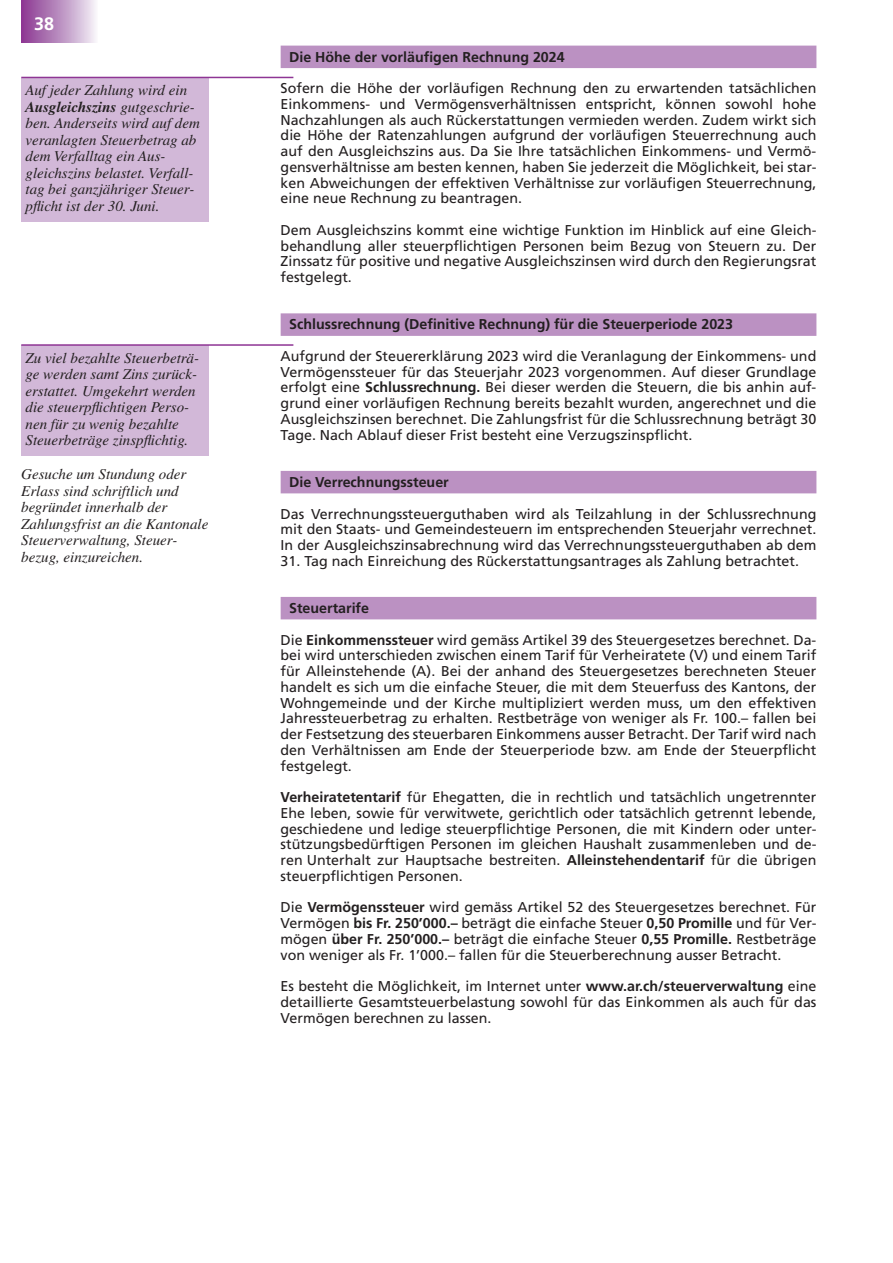
<style>
.page{position:relative;width:893px;height:1263px;background:#fff}
.page>*{position:absolute;margin:0;border:0;box-sizing:border-box;transform-origin:0 0}
.t1{font:700 18px "Frutiger LT Std";color:#fff}
.t2{font:italic 15px/16.5px "Times LT Std";color:#231f20}
.t3{font:14.25px/15.8px "Frutiger LT Std";color:#231f20;text-align:justify}
.t4{font:700 14.25px "Frutiger LT Std";color:#231f20}
.s1{font-weight:700}
</style>
<div class="page">
<div style="left:21px;top:0;width:77px;height:43px;background:linear-gradient(to right,#88338f,#f3f1f7)"></div>
<div style="left:281px;top:46px;width:535px;height:22px;background:#bb91c2"></div>
<div style="left:281px;top:313px;width:535px;height:23px;background:#bb91c2"></div>
<div style="left:281px;top:471px;width:535px;height:22px;background:#bb91c2"></div>
<div style="left:281px;top:597px;width:535px;height:22px;background:#bb91c2"></div>
<div style="left:21px;top:78px;width:187px;height:143px;background:#d2b8d8"></div>
<hr style="left:21px;top:77px;width:272px;height:1px;background:#8e3594">
<div style="left:21px;top:345px;width:187px;height:111px;background:#d2b8d8"></div>
<hr style="left:21px;top:344px;width:272px;height:2px;background:#8e3594">
<p class="t1" style="left:34px;top:13px;width:22px">38</p>
<p class="t2" style="left:26px;top:82px;width:176px">Auf jeder Zahlung wird ein<br><span class="s1">Ausgleichszins</span> gutgeschrie&shy;ben. Anderseits wird auf dem veranlagten Steuerbetrag ab dem Verfalltag ein Aus&shy;gleichszins belastet. Verfall&shy;tag bei ganzjähriger Steuer&shy;pflicht ist der 30. Juni.</p>
<p class="t2" style="left:26px;top:349px;width:175px">Zu viel bezahlte Steuerbeträ&shy;ge werden samt Zins zurück&shy;erstattet. Umgekehrt werden die steuerpflichtigen Perso&shy;nen für zu wenig bezahlte<br>Steuerbeträge zinspflichtig.</p>
<p class="t2" style="left:21px;top:466px;width:189px">Gesuche um Stundung oder<br>Erlass sind schriftlich und begründet innerhalb der<br>Zahlungsfrist an die Kantonale<br>Steuerverwaltung, Steuer&shy;bezug, einzureichen.</p>
<p class="t4" style="left:289px;top:48px;width:277px">Die Höhe der vorläufigen Rechnung 2024</p>
<p class="t3" style="left:281px;top:80px;width:537px">Sofern die Höhe der vorläufigen Rechnung den zu erwartenden tatsächlichen Einkommens- und Vermögensverhältnissen entspricht, können sowohl hohe Nachzahlungen als auch Rückerstattungen vermieden werden. Zudem wirkt sich die Höhe der Ratenzahlungen aufgrund der vorläufigen Steuerrechnung auch auf den Ausgleichszins aus. Da Sie Ihre tatsächlichen Einkommens- und Vermö&shy;gensverhältnisse am besten kennen, haben Sie jederzeit die Möglichkeit, bei star&shy;ken Abweichungen der effektiven Verhältnisse zur vorläufigen Steuerrechnung, eine neue Rechnung zu beantragen.</p>
<p class="t3" style="left:281px;top:222px;width:537px">Dem Ausgleichszins kommt eine wichtige Funktion im Hinblick auf eine Gleich&shy;behandlung aller steuerpflichtigen Personen beim Bezug von Steuern zu. Der Zinssatz für positive und negative Ausgleichszinsen wird durch den Regierungsrat festgelegt.</p>
<p class="t4" style="left:289px;top:316px;width:445px">Schlussrechnung (Definitive Rechnung) für die Steuerperiode 2023</p>
<p class="t3" style="left:281px;top:348px;width:537px">Aufgrund der Steuererklärung 2023 wird die Veranlagung der Einkommens- und Vermögenssteuer für das Steuerjahr 2023 vorgenommen. Auf dieser Grundlage erfolgt eine <span class="s1">Schlussrechnung.</span> Bei dieser werden die Steuern, die bis anhin auf&shy;grund einer vorläufigen Rechnung bereits bezahlt wurden, angerechnet und die Ausgleichszinsen berechnet. Die Zahlungsfrist für die Schlussrechnung beträgt 30<br>Tage. Nach Ablauf dieser Frist besteht eine Verzugszinspflicht.</p>
<p class="t4" style="left:289px;top:474px;width:161px">Die Verrechnungssteuer</p>
<p class="t3" style="left:281px;top:506px;width:537px">Das Verrechnungssteuerguthaben wird als Teilzahlung in der Schlussrechnung mit den Staats- und Gemeindesteuern im entsprechenden Steuerjahr verrechnet.<br>In der Ausgleichszinsabrechnung wird das Verrechnungssteuerguthaben ab dem</p>
<p class="t3" style="left:281px;top:553px;width:520px">31. Tag nach Einreichung des Rückerstattungsantrages als Zahlung betrachtet.</p>
<p class="t4" style="left:289px;top:600px;width:81px">Steuertarife</p>
<p class="t3" style="left:281px;top:632px;width:537px">Die <span class="s1">Einkommenssteuer</span> wird gemäss Artikel 39 des Steuergesetzes berechnet. Da&shy;bei wird unterschieden zwischen einem Tarif für Verheiratete (V) und einem Tarif für Alleinstehende (A). Bei der anhand des Steuergesetzes berechneten Steuer handelt es sich um die einfache Steuer, die mit dem Steuerfuss des Kantons, der Wohngemeinde und der Kirche multipliziert werden muss, um den effektiven Jahressteuerbetrag zu erhalten. Restbeträge von weniger als Fr. 100.– fallen bei der Festsetzung des steuerbaren Einkommens ausser Betracht. Der Tarif wird nach den Verhältnissen am Ende der Steuerperiode bzw. am Ende der Steuerpflicht festgelegt.</p>
<p class="t3" style="left:281px;top:789px;width:537px"><span class="s1">Verheiratetentarif</span> für Ehegatten, die in rechtlich und tatsächlich ungetrennter Ehe leben, sowie für verwitwete, gerichtlich oder tatsächlich getrennt lebende, geschiedene und ledige steuerpflichtige Personen, die mit Kindern oder unter&shy;stützungsbedürftigen Personen im gleichen Haushalt zusammenleben und de&shy;ren Unterhalt zur Hauptsache bestreiten. <span class="s1">Alleinstehendentarif</span> für die übrigen steuerpflichtigen Personen.</p>
<p class="t3" style="left:281px;top:899px;width:537px">Die <span class="s1">Vermögenssteuer</span> wird gemäss Artikel 52 des Steuergesetzes berechnet. Für Vermögen <span class="s1">bis Fr. 250’000.–</span> beträgt die einfache Steuer <span class="s1">0,50 Promille</span> und für Ver&shy;mögen <span class="s1">über Fr. 250’000.–</span> beträgt die einfache Steuer <span class="s1">0,55 Promille.</span> Restbeträge von weniger als Fr. 1’000.– fallen für die Steuerberechnung ausser Betracht.</p>
<p class="t3" style="left:281px;top:978px;width:537px">Es besteht die Möglichkeit, im Internet unter <span class="s1">www.ar.ch/steuerverwaltung</span> eine detaillierte Gesamtsteuerbelastung sowohl für das Einkommen als auch für das Vermögen berechnen zu lassen.</p>
</div>
